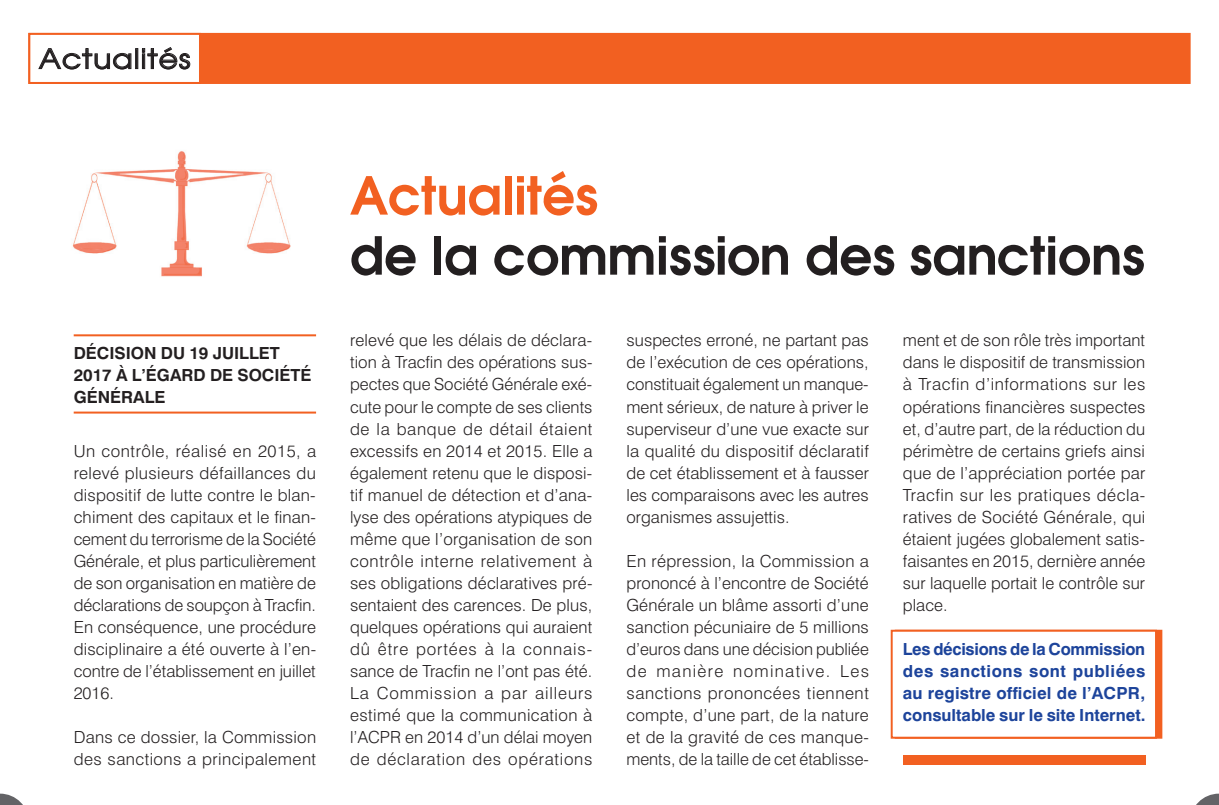
<style>
.page{position:relative;width:1219px;height:805px;background:#fff}
.page>*{position:absolute;margin:0;border:0;box-sizing:border-box;transform-origin:0 0}
.t1{font:700 52px "Avalon";color:#231f20}
.t2{font:700 52px "Avalon";color:#f26021}
.t3{font:27px "Avalon Plain";letter-spacing:.03em;color:#231f20;scale:1.11 1}
.t4{font:300 16.6px/22px "Swiss 721 BT";letter-spacing:.005em;color:#231f20;text-align:justify}
.t5{font:700 16.6px/22px "Swiss 721 BT";letter-spacing:.005em;color:#1d449b;text-align:justify}
.t6{font:300 16.6px/22px "Swiss 721 BT";letter-spacing:.025em;color:#231f20}
.t7{font:700 16.6px "Swiss 721 BT";color:#231f20}
</style>
<div class="page">
<div style="left:891px;top:629px;width:266px;height:109px;background:#fff;border:2px solid #f26021"></div>
<img style="left:72px;top:151px;width:219px;height:126px">
<hr style="left:74px;top:334px;width:242px;height:2px;background:#f26021">
<hr style="left:74px;top:411px;width:242px;height:2px;background:#f26021">
<div style="left:903px;top:755px;width:242px;height:9px;background:#f26021"></div>
<div style="left:28px;top:33px;width:1163px;height:51px;background:#f26021"></div>
<div style="left:28px;top:33px;width:173px;height:51px;background:#fff;border:2px solid #f26021"></div>
<svg style="left:38px;top:48px;width:94px;height:22px"></svg>
<div style="left:135px;top:48px;width:3px;height:21px;border:1px solid #231f20"></div>
<svg style="left:142px;top:47px;width:49px;height:23px"></svg>
<svg style="left:0;top:793px;width:22px;height:11px"></svg>
<svg style="left:1197px;top:793px;width:22px;height:11px"></svg>
<h2 class="t3" style="left:39px;top:42px;width:138px">Actualités</h2>
<p class="t7" style="left:74px;top:343px;width:159px">Décision du 19 juill</p>
<p class="t7" style="left:259px;top:343px;width:22px">et</p>
<p class="t7" style="left:74px;top:365px;width:109px">2017 à l’égard</p>
<p class="t7" style="left:210px;top:365px;width:103px">de Soci été</p>
<p class="t7" style="left:74px;top:387px;width:60px">Général</p>
<p class="t7" style="left:154px;top:387px;width:12px">e</p>
<p class="t4" style="left:74px;top:439px;width:244px">Un contrôle, réalisé en 2015, a relevé plusieurs défaillances du dispositif de lutte contre le blan&shy;chiment des capitaux et le finan&shy;cement du terrorisme de la Société Générale, et plus particulièrement de son organisation en matière de déclarations de soupçon à Tracfin.<br>En conséquence, une procédure disciplinaire a été ouverte à l’en&shy;contre de l’établissement en juillet 2016.</p>
<p class="t6" style="left:74px;top:725px;width:244px">Dans ce dossier, la Commission des sanctions a principalement</p>
<h1 class="t2" style="left:350px;top:160px;width:250px">Actualités</h1>
<h1 class="t1" style="left:350px;top:220px;width:797px">de la commission des sanctions</h1>
<p class="t4" style="left:350px;top:329px;width:244px">relevé que les délais de déclara&shy;tion à Tracfin des opérations sus&shy;pectes que Société Générale exé&shy;cute pour le compte de ses clients de la banque de détail étaient excessifs en 2014 et 2015. Elle a également retenu que le disposi&shy;tif manuel de détection et d’ana&shy;lyse des opérations atypiques de même que l’organisation de son contrôle interne relativement à ses obligations déclaratives pré&shy;sentaient des carences. De plus, quelques opérations qui auraient dû être portées à la connais&shy;sance de Tracfin ne l’ont pas été.<br>La Commission a par ailleurs estimé que la communication à l’ACPR en 2014 d’un délai moyen de déclaration des opérations</p>
<p class="t4" style="left:626px;top:329px;width:244px">suspectes erroné, ne partant pas de l’exécution de ces opérations, constituait également un manque&shy;ment sérieux, de nature à priver le superviseur d’une vue exacte sur la qualité du dispositif déclaratif de cet établissement et à fausser les comparaisons avec les autres organismes assujettis.</p>
<p class="t4" style="left:626px;top:549px;width:244px">En répression, la Commission a prononcé à l’encontre de Société Générale un blâme assorti d’une sanction pécuniaire de 5 millions d’euros dans une décision publiée de manière nominative. Les sanctions prononcées tiennent compte, d’une part, de la nature et de la gravité de ces manque&shy;ments, de la taille de cet établisse-</p>
<p class="t4" style="left:903px;top:329px;width:244px">ment et de son rôle très important dans le dispositif de transmission à Tracfin d’informations sur les opérations financières suspectes et, d’autre part, de la réduction du périmètre de certains griefs ainsi que de l’appréciation portée par Tracfin sur les pratiques décla&shy;ratives de Société Générale, qui étaient jugées globalement satis&shy;faisantes en 2015, dernière année sur laquelle portait le contrôle sur place.</p>
<p class="t5" style="left:903px;top:637px;width:244px">Les décisions de la Commission des sanctions sont publiées au registre officiel de l’ACPR, consultable sur le site Internet.</p>
</div>
